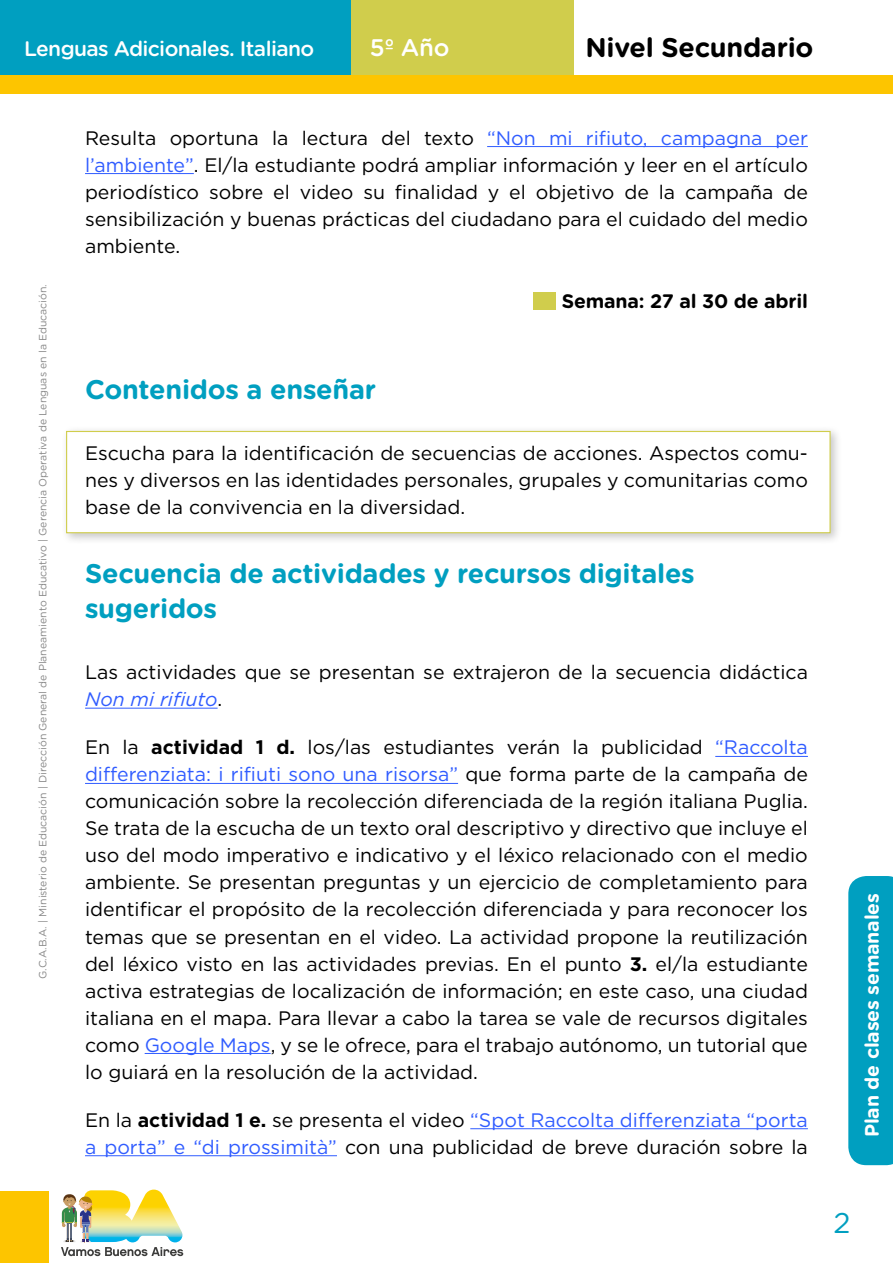
<style>
.page{position:relative;width:893px;height:1263px;background:#fff}
.page>*{position:absolute;margin:0;border:0;box-sizing:border-box;transform-origin:0 0}
.t1{font:28.5px "Gotham Rounded";color:#009fc0}
.t2{font:700 27px/34.5px "Gotham Rounded";letter-spacing:-.01em;color:#009fc0}
.t3{font:700 27px "Gotham Rounded";letter-spacing:-.01em;color:#000}
.t4{font:500 24px "Gotham Rounded";color:#fff}
.t5{font:500 21px "Gotham Rounded";letter-spacing:-.03em;color:#fff}
.t6{font:19.5px/27px "Gotham";color:#000;text-align:justify}
.t7{font:700 19.5px "Gotham Rounded";letter-spacing:-.01em;color:#fff}
.t8{font:700 19.5px "Gotham Rounded";letter-spacing:-.01em;color:#000}
.t9{font:10.5px "Gotham Rounded";color:#878787}
.s1{color:#305cff}
.s2{font-style:italic;color:#305cff}
.s3{font-weight:700}
</style>
<div class="page">
<div style="left:0;top:1191px;width:48px;height:72px;background:#fdc500"></div>
<div style="left:0;top:0;width:351px;height:78px;background:#009fc0"></div>
<div style="left:351px;top:0;width:223px;height:78px;background:#d0cd4c"></div>
<div style="left:0;top:75px;width:893px;height:19px;background:#fdc500"></div>
<svg style="left:848px;top:876px;width:45px;height:289px;background:#08a2c2"></svg>
<svg style="left:61px;top:1189px;width:122px;height:67px"></svg>
<div style="left:61px;top:425px;width:780px;height:119px;background:#000;opacity:.22"></div>
<div style="left:66px;top:431px;width:765px;height:102px;background:#fff;border:1px solid #d0cd4c"></div>
<hr style="left:487px;top:146px;width:321px;height:1px;background:#305cff">
<hr style="left:85px;top:173px;width:109px;height:1px;background:#305cff">
<hr style="left:85px;top:708px;width:133px;height:1px;background:#305cff">
<hr style="left:715px;top:756px;width:93px;height:1px;background:#305cff">
<hr style="left:85px;top:783px;width:373px;height:1px;background:#305cff">
<hr style="left:145px;top:1053px;width:126px;height:1px;background:#305cff">
<hr style="left:470px;top:1128px;width:338px;height:1px;background:#305cff">
<hr style="left:85px;top:1155px;width:252px;height:1px;background:#305cff">
<div style="left:534px;top:292px;width:22px;height:18px;background:#d0cd4c"></div>
<p class="t5" style="left:24px;top:34px;width:292px">Lenguas Adicionales. Italiano</p>
<h2 class="t3" style="left:585px;top:28px;width:230px">Nivel Secundario</h2>
<p class="t4" style="left:370px;top:31px;width:81px">5º Año</p>
<p class="t9" style="left:36px;top:979px;width:696px;rotate:-90deg">G.C.A.B.A. | Ministerio de Educación | Dirección General de Planeamiento Educativo | Gerencia Operativa de Lenguas en la Educación.</p>
<p class="t6" style="left:85px;top:124px;width:724px">Resulta oportuna la lectura del texto <span class="s1">“Non mi rifiuto, campagna per l’ambiente”</span>. El/la estudiante podrá ampliar información y leer en el artículo periodístico sobre el video su finalidad y el objetivo de la campaña de sensibilización y buenas prácticas del ciudadano para el cuidado del medio ambiente.</p>
<p class="t8" style="left:562px;top:287px;width:248px">Semana: 27 al 30 de abril</p>
<h2 class="t2" style="left:85px;top:371px;width:293px">Contenidos a enseñar</h2>
<p class="t6" style="left:85px;top:439px;width:724px">Escucha para la identificación de secuencias de acciones. Aspectos comu&shy;nes y diversos en las identidades personales, grupales y comunitarias como base de la convivencia en la diversidad.</p>
<h2 class="t2" style="left:85px;top:555px;width:611px">Secuencia de actividades y recursos digitales sugeridos</h2>
<p class="t6" style="left:85px;top:658px;width:724px">Las actividades que se presentan se extrajeron de la secuencia didáctica<br><span class="s2">Non mi rifiuto</span>.</p>
<p class="t6" style="left:85px;top:734px;width:724px">En la <span class="s3">actividad 1 d.</span> los/las estudiantes verán la publicidad <span class="s1">“Raccolta differenziata: i rifiuti sono una risorsa”</span> que forma parte de la campaña de comunicación sobre la recolección diferenciada de la región italiana Puglia.<br>Se trata de la escucha de un texto oral descriptivo y directivo que incluye el uso del modo imperativo e indicativo y el léxico relacionado con el medio ambiente. Se presentan preguntas y un ejercicio de completamiento para identificar el propósito de la recolección diferenciada y para reconocer los temas que se presentan en el video. La actividad propone la reutilización del léxico visto en las actividades previas. En el punto <span class="s3">3.</span> el/la estudiante activa estrategias de localización de información; en este caso, una ciudad italiana en el mapa. Para llevar a cabo la tarea se vale de recursos digitales como <span class="s1">Google Maps</span>, y se le ofrece, para el trabajo autónomo, un tutorial que lo guiará en la resolución de la actividad.</p>
<p class="t6" style="left:85px;top:1106px;width:724px">En la <span class="s3">actividad 1 e.</span> se presenta el video <span class="s1">“Spot Raccolta differenziata “porta a porta” e “di prossimità”</span> con una publicidad de breve duración sobre la</p>
<p class="t7" style="left:858px;top:1137px;width:246px;rotate:-90deg">Plan de clases semanales</p>
<h1 class="t1" style="left:833px;top:1203px;width:19px">2</h1>
</div>
